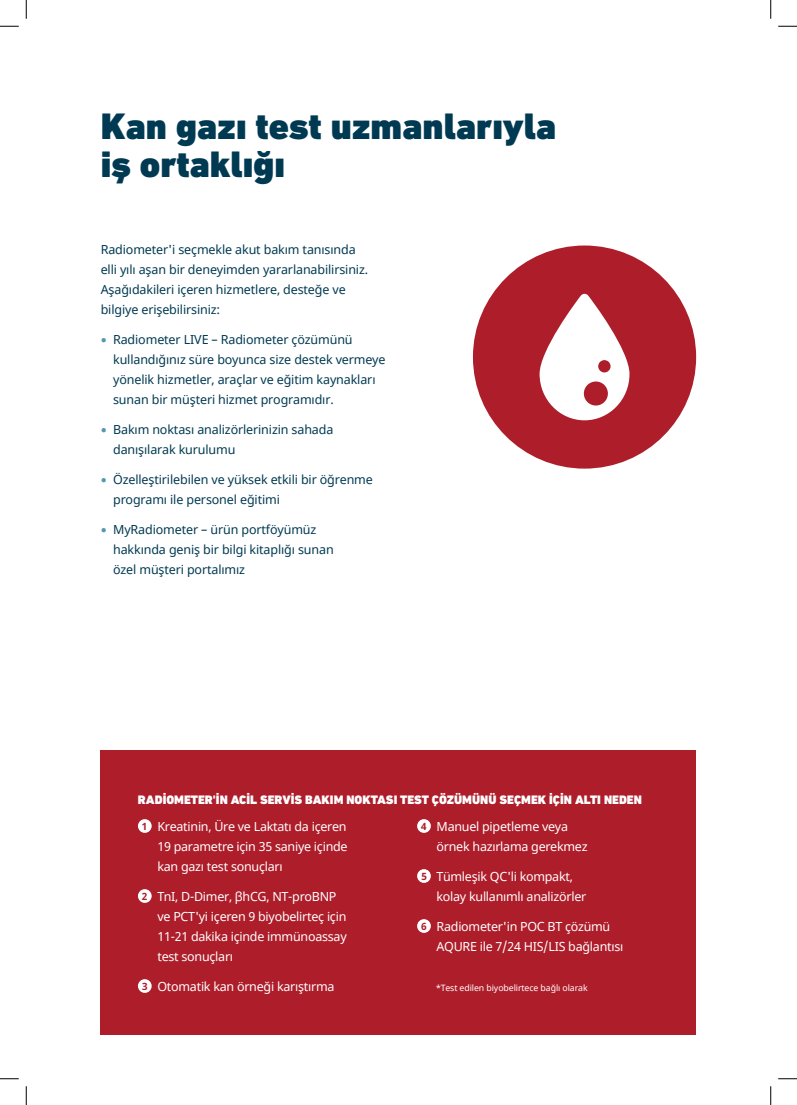
<style>
.page{position:relative;width:797px;height:1105px;background:#fff}
.page>*{position:absolute;margin:0;border:0;box-sizing:border-box;transform-origin:0 0}
.t1{font:900 37.5px/37.5px "DIN Next LT Pro";color:#003a52}
.t2{font:12.5px/20px "Noto Sans";letter-spacing:-.01em;color:#003a52}
.t3{font:12.5px/20px "Noto Sans";letter-spacing:-.02em;color:#fff}
.t4{font:900 12.5px "DIN Next LT Pro";color:#fff}
.t5{font:8.75px "Noto Sans";letter-spacing:-.01em;color:#fff}
.s1{font-size:10px;color:#5398b1}
.s2{font-weight:700;font-size:10px;color:#ae1d2a}
</style>
<div class="page">
<div style="left:473px;top:245px;width:223px;height:224px;background:#ae1d2a;border-radius:50%"></div>
<svg style="left:539px;top:294px;width:90px;height:126px"></svg>
<div style="left:598px;top:360px;width:12px;height:12px;background:#ae1d2a;border-radius:50%"></div>
<div style="left:584px;top:381px;width:24px;height:24px;background:#ae1d2a;border-radius:50%"></div>
<div style="left:101px;top:750px;width:595px;height:285px;background:#ae1d2a"></div>
<div style="left:138px;top:819px;width:14px;height:14px;background:#fff;border-radius:50%"></div>
<div style="left:138px;top:889px;width:14px;height:14px;background:#fff;border-radius:50%"></div>
<div style="left:138px;top:979px;width:14px;height:14px;background:#fff;border-radius:50%"></div>
<div style="left:417px;top:819px;width:14px;height:14px;background:#fff;border-radius:50%"></div>
<div style="left:417px;top:869px;width:14px;height:14px;background:#fff;border-radius:50%"></div>
<div style="left:417px;top:919px;width:14px;height:14px;background:#fff;border-radius:50%"></div>
<svg style="left:0;top:25px;width:19px;height:2px"></svg>
<svg style="left:778px;top:25px;width:19px;height:2px"></svg>
<svg style="left:0;top:1078px;width:19px;height:1px"></svg>
<svg style="left:778px;top:1078px;width:19px;height:1px"></svg>
<svg style="left:25px;top:0;width:2px;height:19px"></svg>
<svg style="left:25px;top:1086px;width:2px;height:19px"></svg>
<svg style="left:770px;top:0;width:1px;height:19px"></svg>
<svg style="left:770px;top:1086px;width:1px;height:19px"></svg>
<h1 class="t1" style="left:101px;top:108px;width:457px">Kan gazı test uzmanlarıyla iş ortaklığı</h1>
<p class="t2" style="left:101px;top:240px;width:269px">Radiometer'i seçmekle akut bakım tanısında elli yılı aşan bir deneyimden yararlanabilirsiniz.<br>Aşağıdakileri içeren hizmetlere, desteğe ve bilgiye erişebilirsiniz:</p>
<p class="t2" style="left:113px;top:330px;width:274px;text-indent:-12px"><span class="s1">●</span> Radiometer LIVE – Radiometer çözümünü kullandığınız süre boyunca size destek vermeye yönelik hizmetler, araçlar ve eğitim kaynakları sunan bir müşteri hizmet programıdır.</p>
<p class="t2" style="left:113px;top:420px;width:222px;text-indent:-12px"><span class="s1">●</span> Bakım noktası analizörlerinizin sahada danışılarak kurulumu</p>
<p class="t2" style="left:113px;top:470px;width:261px;text-indent:-12px"><span class="s1">●</span> Özelleştirilebilen ve yüksek etkili bir öğrenme programı ile personel eğitimi</p>
<p class="t2" style="left:113px;top:520px;width:222px;text-indent:-12px"><span class="s1">●</span> MyRadiometer – ürün portföyümüz hakkında geniş bir bilgi kitaplığı sunan özel müşteri portalımız</p>
<p class="t4" style="left:138px;top:792px;width:505px">RADIOMETER'IN ACİL SERVİS BAKIM NOKTASI TEST ÇÖZÜMÜNÜ SEÇMEK IÇIN ALTI NEDEN</p>
<p class="t3" style="left:157px;top:817px;width:192px;text-align:justify;text-indent:-16px"><span class="s2">1</span> Kreatinin, Üre ve Laktatı da içeren 19 parametre için 35 saniye içinde kan gazı test sonuçları</p>
<p class="t3" style="left:157px;top:887px;width:191px;text-indent:-16px"><span class="s2">2</span> TnI, D-Dimer, βhCG, NT-proBNP ve PCT'yi içeren 9 biyobelirteç için<br>11-21 dakika içinde immünoassay test sonuçları</p>
<p class="t3" style="left:142px;top:977px;width:194px"><span class="s2">3</span> Otomatik kan örneği karıştırma</p>
<p class="t3" style="left:436px;top:817px;width:152px;text-indent:-16px"><span class="s2">4</span> Manuel pipetleme veya örnek hazırlama gerekmez</p>
<p class="t3" style="left:436px;top:867px;width:151px;text-indent:-15px"><span class="s2">5</span> Tümleşik QC'li kompakt, kolay kullanımlı analizörler</p>
<p class="t3" style="left:436px;top:917px;width:188px;text-indent:-16px"><span class="s2">6</span> Radiometer'in POC BT çözümü<br>AQURE ile 7/24 HIS/LIS bağlantısı</p>
<p class="t5" style="left:436px;top:981px;width:153px">*Test edilen biyobelirtece bağlı olarak</p>
</div>
